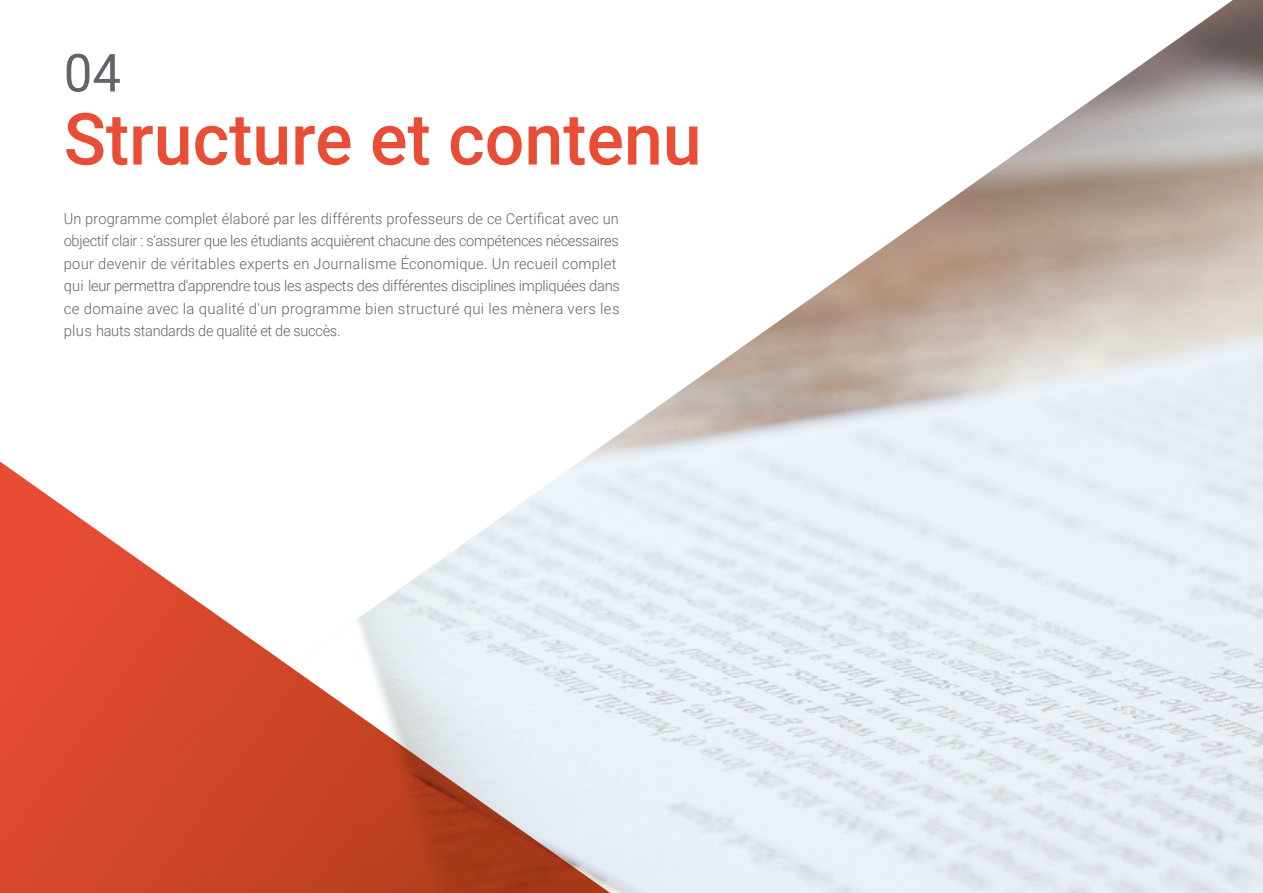
<style>
.page{position:relative;width:1263px;height:893px;background:#fff}
.page>*{position:absolute;margin:0;border:0;box-sizing:border-box;transform-origin:0 0}
.t1{font:500 72px "Roboto";color:#e94d35}
.t2{font:52.5px "Roboto";color:#61646a}
.t3{font:300 15px/22.5px "Roboto";color:#61646a}
</style>
<div class="page">
<img style="left:602px;top:0;width:661px;height:893px">
<svg style="left:0;top:446px;width:640px;height:447px"></svg>
<h2 class="t2" style="left:64px;top:36px;width:59px">04</h2>
<h1 class="t1" style="left:64px;top:89px;width:639px">Structure et contenu</h1>
<p class="t3" style="left:64px;top:207px;width:558px">Un programme complet élaboré par les différents professeurs de ce Certificat avec un objectif clair : s'assurer que les étudiants acquièrent chacune des compétences nécessaires pour devenir de véritables experts en Journalisme Économique. Un recueil complet qui leur permettra d'apprendre tous les aspects des différentes disciplines impliquées dans ce domaine avec la qualité d'un programme bien structuré qui les mènera vers les plus hauts standards de qualité et de succès.</p>
</div>
